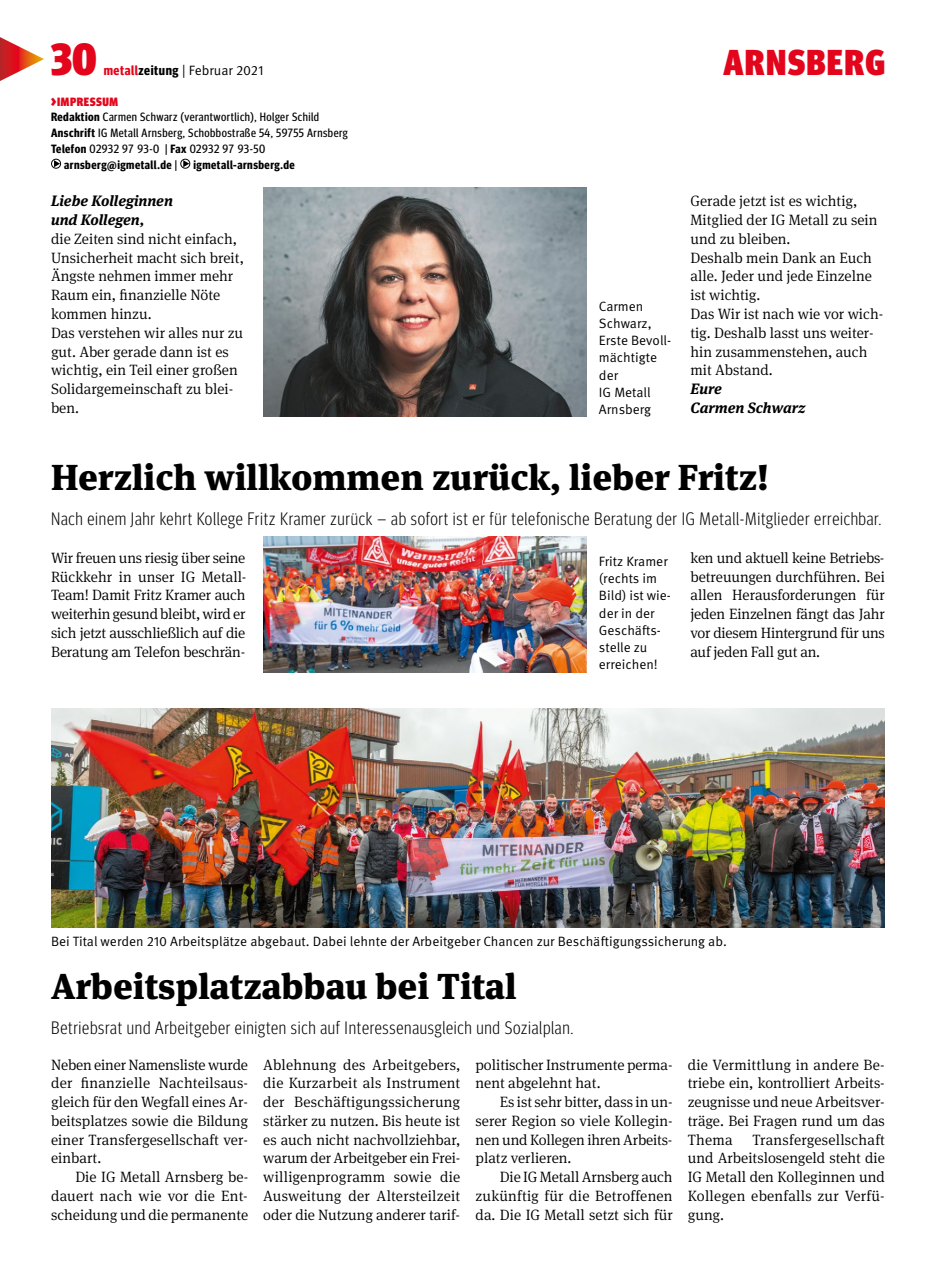
<style>
.page{position:relative;width:936px;height:1285px;background:#fff}
.page>*{position:absolute;margin:0;border:0;box-sizing:border-box;transform-origin:0 0}
.t1{font:900 condensed 45px "Meta Head IGM";color:#e3051b}
.t2{font:900 36px "Meta Serif IGM";color:#000}
.t3{font:900 condensed 36px "Meta Head IGM";letter-spacing:.04em;color:#e3051b}
.t4{font:300 condensed 18px "Meta Head IGM";letter-spacing:.04em;color:#000}
.t5{font:300 15px/18.8px "Meta Serif IGM";color:#000;text-align:justify}
.t6{font:italic 700 15px/18.8px "Meta Serif IGM";color:#000}
.t7{font:13.5px/17.2px "Meta IGM";color:#000}
.t8{font:12px "Meta Headline Cond OT";letter-spacing:.04em;color:#000}
.t9{font:700 12px "Meta Headline Cond OT";letter-spacing:.04em;color:#000}
.t10{font:900 condensed 12px "Meta Head IGM";letter-spacing:.05em;color:#e3051b}
.s1{font-family:"Meta Headline Cond OT";font-weight:700;color:#e3051b}
.s2{font-family:"Meta Headline Cond OT";font-weight:700}
.s3{font-size:15px}
.s4{font-weight:700}
.s5{font-weight:400}
</style>
<div class="page">
<svg style="left:0;top:37px;width:44px;height:44px"></svg>
<svg style="left:51px;top:159px;width:10px;height:10px"></svg>
<svg style="left:180px;top:159px;width:10px;height:10px"></svg>
<img style="left:263px;top:187px;width:323px;height:230px">
<img style="left:263px;top:536px;width:323px;height:136px">
<img style="left:51px;top:708px;width:833px;height:219px">
<h1 class="t1" style="left:51px;top:23px;width:47px">30</h1>
<p class="t7" style="left:104px;top:61px;width:161px"><span class="s1">metall</span><span class="s2">zeitung</span> | Februar 2021</p>
<p class="t10" style="left:51px;top:92px;width:68px"><span class="s3">&gt;</span>IMPRESSUM</p>
<p class="t8" style="left:51px;top:110px;width:269px"><span class="s4">Redaktion</span> Carmen Schwarz (verantwortlich), Holger Schild</p>
<p class="t8" style="left:51px;top:126px;width:298px"><span class="s4">Anschrift</span> IG Metall Arnsberg, Schobbostraße 54, 59755 Arnsberg</p>
<p class="t8" style="left:51px;top:141px;width:216px"><span class="s4">Telefon</span> 02932 97 93-0 | <span class="s4">Fax</span> 02932 97 93-50</p>
<p class="t9" style="left:64px;top:157px;width:114px">arnsberg@igmetall.de <span class="s5">|</span></p>
<p class="t9" style="left:193px;top:157px;width:103px">igmetall-arnsberg.de</p>
<p class="t6" style="left:51px;top:190px;width:123px">Liebe Kolleginnen und Kollegen,</p>
<p class="t5" style="left:51px;top:228px;width:194px;text-align:left">die Zeiten sind nicht einfach,<br>Unsicherheit macht sich breit,<br>Ängste nehmen immer mehr<br>Raum ein, finanzielle Nöte kommen hinzu.<br>Das verstehen wir alles nur zu gut. Aber gerade dann ist es wichtig, ein Teil einer großen<br>Solidargemeinschaft zu blei&shy;ben.</p>
<h2 class="t3" style="left:723px;top:34px;width:163px">ARNSBERG</h2>
<p class="t7" style="left:599px;top:296px;width:74px">Carmen<br>Schwarz,<br>Erste Bevoll&shy;mächtigte der<br>IG Metall<br>Arnsberg</p>
<p class="t5" style="left:690px;top:191px;width:194px;text-align:left">Gerade jetzt ist es wichtig,<br>Mitglied der IG Metall zu sein und zu bleiben.<br>Deshalb mein Dank an Euch alle. Jeder und jede Einzelne ist wichtig.<br>Das Wir ist nach wie vor wich&shy;tig. Deshalb lasst uns weiter&shy;hin zusammenstehen, auch mit Abstand.</p>
<p class="t6" style="left:690px;top:378px;width:116px">Eure<br>Carmen Schwarz</p>
<h2 class="t2" style="left:51px;top:447px;width:719px">Herzlich willkommen zurück, lieber Fritz!</h2>
<p class="t4" style="left:51px;top:506px;width:831px">Nach einem Jahr kehrt Kollege Fritz Kramer zurück – ab sofort ist er für telefonische Beratung der IG Metall-Mitglieder erreichbar.</p>
<p class="t5" style="left:51px;top:547px;width:197px">Wir freuen uns riesig über seine Rückkehr in unser IG Metall-Team! Damit Fritz Kramer auch weiterhin gesund bleibt, wird er sich jetzt ausschließlich auf die Beratung am Telefon beschrän-</p>
<p class="t7" style="left:599px;top:551px;width:73px">Fritz Kramer (rechts im<br>Bild) ist wie&shy;der in der<br>Geschäfts&shy;stelle zu erreichen!</p>
<p class="t5" style="left:690px;top:547px;width:196px">ken und aktuell keine Betriebs&shy;betreuungen durchführen. Bei allen Herausforderungen für jeden Einzelnen fängt das Jahr vor diesem Hintergrund für uns auf jeden Fall gut an.</p>
<p class="t7" style="left:51px;top:931px;width:677px">Bei Tital werden 210 Arbeitsplätze abgebaut. Dabei lehnte der Arbeitgeber Chancen zur Beschäftigungssicherung ab.</p>
<h2 class="t2" style="left:51px;top:956px;width:467px">Arbeitsplatzabbau bei Tital</h2>
<p class="t4" style="left:51px;top:1014px;width:524px">Betriebsrat und Arbeitgeber einigten sich auf Interessenausgleich und Sozialplan.</p>
<p class="t5" style="left:51px;top:1053px;width:199px">Neben einer Namensliste wurde der finanzielle Nachteilsaus&shy;gleich für den Wegfall eines Ar&shy;beitsplatzes sowie die Bildung einer Transfergesellschaft ver&shy;einbart.</p>
<p class="t5" style="left:51px;top:1166px;width:199px;text-indent:24px">Die IG Metall Arnsberg be&shy;dauert nach wie vor die Ent&shy;scheidung und die permanente</p>
<p class="t5" style="left:263px;top:1053px;width:199px">Ablehnung des Arbeitgebers, die Kurzarbeit als Instrument der Beschäftigungssicherung stärker zu nutzen. Bis heute ist es auch nicht nachvollziehbar, warum der Arbeitgeber ein Frei&shy;willigenprogramm sowie die Ausweitung der Altersteilzeit oder die Nutzung anderer tarif-</p>
<p class="t5" style="left:475px;top:1053px;width:198px">politischer Instrumente perma&shy;nent abgelehnt hat.</p>
<p class="t5" style="left:475px;top:1091px;width:199px;text-indent:24px">Es ist sehr bitter, dass in un&shy;serer Region so viele Kollegin&shy;nen und Kollegen ihren Arbeits&shy;platz verlieren.</p>
<p class="t5" style="left:475px;top:1166px;width:199px;text-indent:24px">Die IG Metall Arnsberg auch zukünftig für die Betroffenen da. Die IG Metall setzt sich für</p>
<p class="t5" style="left:687px;top:1053px;width:198px">die Vermittlung in andere Be&shy;triebe ein, kontrolliert Arbeits&shy;zeugnisse und neue Arbeitsver&shy;träge. Bei Fragen rund um das Thema</p>
<p class="t5" style="left:687px;top:1128px;width:199px;text-indent:64px">Transfergesellschaft und Arbeitslosengeld steht die IG Metall den Kolleginnen und Kollegen ebenfalls zur Verfü&shy;gung.</p>
</div>
